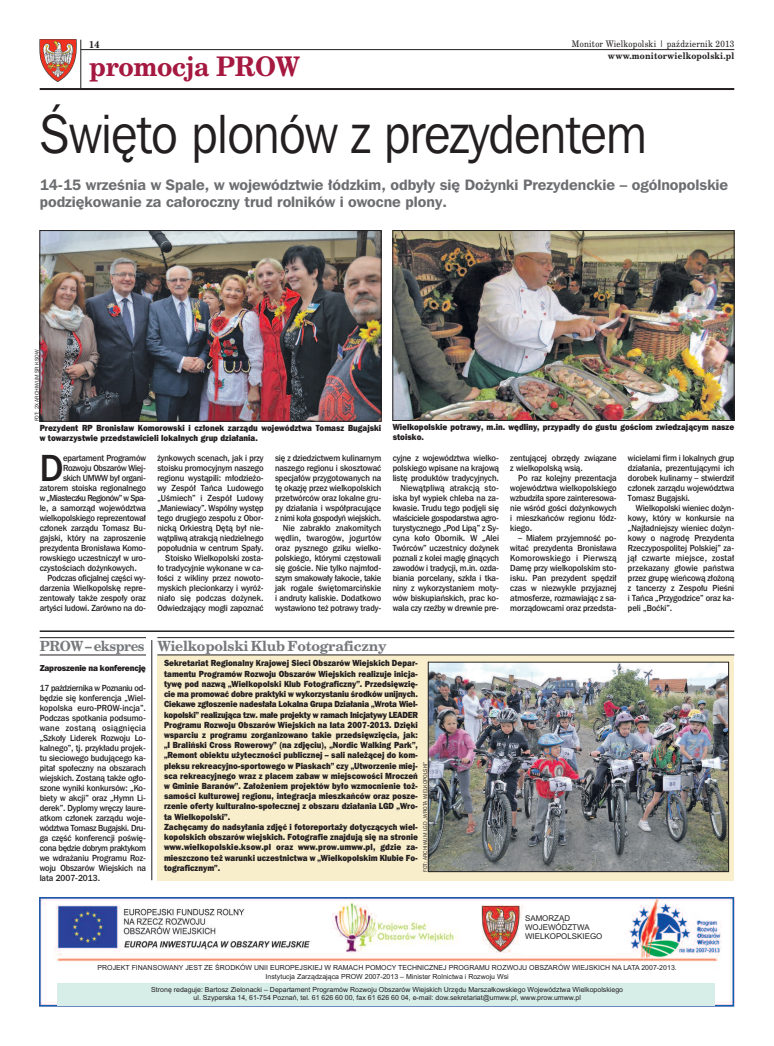
<style>
.page{position:relative;width:774px;height:1046px;background:#fff}
.page>*{position:absolute;margin:0;border:0;box-sizing:border-box;transform-origin:0 0}
.t1{font:55px "Frnk Goth ITC Bk PL";letter-spacing:-.01em;color:#231f20;scale:.9 1}
.t2{font:37.6px "Frnk Goth ITC Md PL";color:#231f20;scale:.93 1}
.t3{font:700 27px "New Brunswick";letter-spacing:-.015em;color:#a5183f;scale:.93 1}
.t4{font:15px/17px "Frnk Goth ITC Dm PL";color:#6c6d70}
.t5{font:700 14px "New Brunswick";letter-spacing:-.015em;color:#76787b}
.t6{font:700 14px "New Brunswick";letter-spacing:-.015em;color:#76787b;scale:.95 1}
.t7{font:700 10px "New Brunswick";color:#231f20;scale:.9 1}
.t8{font:9px "New Brunswick";letter-spacing:.025em;color:#231f20;scale:.9 1}
.t9{font:700 9px "New Brunswick";letter-spacing:.025em;color:#231f20;scale:.9 1}
.t10{font:8.8px/10px "Frnk Goth ITC Md PL";letter-spacing:-.005em;color:#231f20;text-align:justify;scale:.93 1}
.t11{font:8.8px/10.2px "Frnk Goth ITC Hv PL";color:#231f20;scale:.9 1}
.t12{font:8.8px "Frnk Goth ITC Md PL";letter-spacing:-.025em;color:#231f20;scale:.93 1}
.t13{font:8.8px "Frnk Goth ITC Md PL";letter-spacing:-.06em;color:#231f20;scale:.93 1}
.t14{font:8.6px "Frnk Goth ITC Hv PL";letter-spacing:-.025em;color:#231f20;scale:.95 1}
.t15{font:7.9px/9.1px "Arial";color:#231f20}
.t16{font:7px/9.1px "Arial";color:#231f20;text-align:center}
.t17{font:5.5px "Frnk Goth ITC Bk PL";color:#231f20}
</style>
<div class="page">
<hr style="left:40px;top:88px;width:694px;height:2px;background:#231f20">
<hr style="left:81px;top:49px;width:653px;height:1px;background:#231f20">
<img style="left:40px;top:40px;width:37px;height:42px">
<hr style="left:81px;top:40px;width:1px;height:49px;background:#231f20">
<img style="left:40px;top:897px;width:694px;height:109px">
<div style="left:58px;top:983px;width:657px;height:22px;background:#d7ede7"></div>
<div style="left:522px;top:912px;width:95px;height:42px;background:#fff"></div>
<hr style="left:40px;top:637px;width:106px;height:1px;background:#231f20">
<hr style="left:40px;top:655px;width:106px;height:1px;background:#231f20">
<div style="left:157px;top:655px;width:577px;height:226px;background:#f9eecc"></div>
<img style="left:430px;top:664px;width:297px;height:206px">
<div style="left:428px;top:662px;width:301px;height:210px;border:1px solid #231f20"></div>
<hr style="left:157px;top:637px;width:577px;height:1px;background:#231f20">
<hr style="left:157px;top:655px;width:577px;height:1px;background:#231f20">
<hr style="left:152px;top:640px;width:1px;height:240px;background:#231f20">
<hr style="left:40px;top:630px;width:694px;height:2px;background:#231f20">
<img style="left:42px;top:232px;width:337px;height:187px">
<div style="left:40px;top:230px;width:341px;height:191px;border:1px solid #231f20"></div>
<img style="left:395px;top:232px;width:337px;height:187px">
<div style="left:393px;top:230px;width:341px;height:191px;border:1px solid #231f20"></div>
<p class="t7" style="left:89px;top:38px;width:13px">14</p>
<h3 class="t3" style="left:89px;top:50px;width:228px">promocja PROW</h3>
<p class="t8" style="left:572px;top:38px;width:182px">Monitor Wielkopolski | październik 2013</p>
<p class="t9" style="left:608px;top:50px;width:142px">www.monitorwielkopolski.pl</p>
<h1 class="t1" style="left:40px;top:115px;width:676px">Święto plonów z prezydentem</h1>
<h3 class="t4" style="left:40px;top:177px;width:690px">14-15 września w Spale, w województwie łódzkim, odbyły się Dożynki Prezydenckie – ogólnopolskie podziękowanie za całoroczny trud rolników i owocne plony.</h3>
<p class="t17" style="left:35px;top:421px;width:73px;rotate:-90deg">FOT: 2X ARCHIWUM SR KSOW</p>
<p class="t11" style="left:40px;top:424px;width:381px">Prezydent RP Bronisław Komorowski i członek zarządu województwa Tomasz Bugajski w towarzystwie przedstawicieli lokalnych grup działania.</p>
<p class="t11" style="left:393px;top:423px;width:381px">Wielkopolskie potrawy, m.in. wędliny, przypadły do gustu gościom zwiedzającym nasze stoisko.</p>
<h2 class="t2" style="left:40px;top:454px;width:27px">D</h2>
<p class="t10" style="left:63px;top:453px;width:91px">epartament Programów</p>
<p class="t12" style="left:63px;top:464px;width:91px">Rozwoju Obszarów Wiej-</p>
<p class="t12" style="left:63px;top:474px;width:91px">skich UMWW był organi-</p>
<p class="t10" style="left:40px;top:483px;width:116px">zatorem stoiska regionalnego</p>
<p class="t13" style="left:40px;top:494px;width:116px">w „Miasteczku Regionów” w Spa-</p>
<p class="t10" style="left:40px;top:503px;width:116px">le, a samorząd województwa</p>
<p class="t10" style="left:40px;top:513px;width:116px">wielkopolskiego reprezentował</p>
<p class="t10" style="left:40px;top:523px;width:116px">członek zarządu Tomasz Bu-</p>
<p class="t10" style="left:40px;top:533px;width:116px">gajski, który na zaproszenie</p>
<p class="t10" style="left:40px;top:543px;width:116px">prezydenta Bronisława Komo-</p>
<p class="t10" style="left:40px;top:553px;width:116px">rowskiego uczestniczył w uro-</p>
<p class="t10" style="left:40px;top:563px;width:106px">czystościach dożynkowych.</p>
<p class="t12" style="left:48px;top:574px;width:107px">Podczas oficjalnej części wy-</p>
<p class="t10" style="left:40px;top:583px;width:116px">darzenia Wielkopolskę repre-</p>
<p class="t10" style="left:40px;top:593px;width:116px">zentowały także zespoły oraz</p>
<p class="t10" style="left:40px;top:603px;width:116px">artyści ludowi. Zarówno na do-</p>
<p class="t10" style="left:157px;top:453px;width:116px;text-align:right">żynkowych scenach, jak i przy stoisku promocyjnym naszego regionu wystąpili: młodzieżo&shy;wy Zespół Tańca Ludowego „Uśmiech” i Zespół Ludowy „Maniewiacy”. Wspólny występ tego drugiego zespołu z Obor&shy;nicką Orkiestrą Dętą był nie&shy;wątpliwą atrakcją niedzielnego popołudnia w centrum Spały.<br>Stoisko Wielkopolski zosta&shy;ło tradycyjnie wykonane w ca&shy;łości z wikliny przez nowoto&shy;myskich plecionkarzy i wyróż&shy;niało się podczas dożynek.<br>Odwiedzający mogli zapoznać</p>
<p class="t10" style="left:275px;top:453px;width:116px;text-align:right">się z dziedzictwem kulinarnym naszego regionu i skosztować specjałów przygotowanych na tę okazję przez wielkopolskich przetwórców oraz lokalne gru&shy;py działania i współpracujące z nimi koła gospodyń wiejskich.<br>Nie zabrakło znakomitych wędlin, twarogów, jogurtów oraz pysznego gziku wielko&shy;polskiego, którymi częstowali się goście. Nie tylko najmłod&shy;szym smakowały łakocie, takie jak rogale świętomarcińskie i andruty kaliskie. Dodatkowo wystawiono też potrawy trady-</p>
<p class="t10" style="left:393px;top:453px;width:116px;text-align:right">cyjne z województwa wielko&shy;polskiego wpisane na krajową listę produktów tradycyjnych.<br>Niewątpliwą atrakcją sto&shy;iska był wypiek chleba na za&shy;kwasie. Trudu tego podjęli się właściciele gospodarstwa agro&shy;turystycznego „Pod Lipą” z Sy&shy;cyna koło Obornik. W „Alei<br>Twórców” uczestnicy dożynek poznali z kolei magię ginących zawodów i tradycji, m.in. ozda&shy;biania porcelany, szkła i tka&shy;niny z wykorzystaniem moty&shy;wów biskupiańskich, prac ko&shy;wala czy rzeźby w drewnie pre-</p>
<p class="t10" style="left:510px;top:453px;width:116px">zentującej obrzędy związane z wielkopolską wsią.</p>
<p class="t10" style="left:510px;top:473px;width:116px;text-indent:8px">Po raz kolejny prezentacja województwa wielkopolskiego wzbudziła spore zainteresowa&shy;nie wśród gości dożynkowych i mieszkańców regionu łódz&shy;kiego.</p>
<p class="t10" style="left:510px;top:533px;width:116px;text-indent:8px">– Miałem przyjemność po&shy;witać prezydenta Bronisława Komorowskiego i Pierwszą Damę przy wielkopolskim sto&shy;isku. Pan prezydent spędził czas w niezwykle przyjaznej atmosferze, rozmawiając z sa&shy;morządowcami oraz przedsta-</p>
<p class="t10" style="left:628px;top:453px;width:116px">wicielami firm i lokalnych grup działania, prezentującymi ich dorobek kulinarny – stwierdził członek zarządu województwa Tomasz Bugajski.</p>
<p class="t10" style="left:628px;top:503px;width:116px;text-indent:8px">Wielkopolski wieniec dożyn&shy;kowy, który w konkursie na „Najładniejszy wieniec dożyn&shy;kowy o nagrodę Prezydenta Rzeczypospolitej Polskiej” za&shy;jął czwarte miejsce, został przekazany głowie państwa przez grupę wieńcową złożoną z tancerzy z Zespołu Pieśni i Tańca „Przygodzice” oraz ka&shy;peli „Boćki”.</p>
<h3 class="t6" style="left:40px;top:637px;width:112px">PROW – ekspres</h3>
<p class="t14" style="left:40px;top:665px;width:113px">Zaproszenie na konferencję</p>
<p class="t10" style="left:40px;top:683px;width:116px">17 października w Poznaniu od&shy;będzie się konferencja „Wiel&shy;kopolska euro-PROW-incja”.<br>Podczas spotkania podsumo&shy;wane zostaną osiągnięcia „Szkoły Liderek Rozwoju Lo&shy;kalnego”, tj. przykładu projek&shy;tu sieciowego budującego ka&shy;pitał społeczny na obszarach wiejskich. Zostaną także ogło&shy;szone wyniki konkursów: „Ko&shy;biety w akcji” oraz „Hymn Li&shy;derek”. Dyplomy wręczy laure&shy;atkom członek zarządu woje&shy;wództwa Tomasz Bugajski. Dru&shy;ga część konferencji poświę&shy;cona będzie dobrym praktykom we wdrażaniu Programu Roz&shy;woju Obszarów Wiejskich na lata 2007-2013.</p>
<h3 class="t5" style="left:157px;top:637px;width:231px">Wielkopolski Klub Fotograficzny</h3>
<p class="t11" style="left:164px;top:659px;width:284px">Sekretariat Regionalny Krajowej Sieci Obszarów Wiejskich Depar&shy;tamentu Programów Rozwoju Obszarów Wiejskich realizuje inicja&shy;tywę pod nazwą „Wielkopolski Klub Fotograficzny”. Przedsięwzię&shy;cie ma promować dobre praktyki w wykorzystaniu środków unijnych.<br>Ciekawe zgłoszenie nadesłała Lokalna Grupa Działania „Wrota Wiel&shy;kopolski” realizująca tzw. małe projekty w ramach Inicjatywy LEADER Programu Rozwoju Obszarów Wiejskich na lata 2007-2013. Dzięki wsparciu z programu zorganizowano takie przedsięwzięcia, jak: „I Braliński Cross Rowerowy” (na zdjęciu), „Nordic Walking Park”, „Remont obiektu użyteczności publicznej – sali należącej do kom&shy;pleksu rekreacyjno-sportowego w Piaskach” czy „Utworzenie miej&shy;sca rekreacyjnego wraz z placem zabaw w miejscowości Mroczeń w Gminie Baranów”. Założeniem projektów było wzmocnienie toż&shy;samości kulturowej regionu, integracja mieszkańców oraz posze&shy;rzenie oferty kulturalno-społecznej z obszaru działania LGD „Wro&shy;ta Wielkopolski”.<br>Zachęcamy do nadsyłania zdjęć i fotoreportaży dotyczących wiel&shy;kopolskich obszarów wiejskich. Fotografie znajdują się na stronie www.wielkopolskie.ksow.pl oraz www.prow.umww.pl, gdzie za&shy;mieszczono też warunki uczestnictwa w „Wielkopolskim Klubie Fo&shy;tograficznym”.</p>
<p class="t17" style="left:423px;top:872px;width:112px;rotate:-90deg">FOT: ARCHIWUM LGD „WROTA WIELKOPOLSKI”</p>
<p class="t15" style="left:525px;top:914px;width:79px">SAMORZĄD<br>WOJEWÓDZTWA<br>WIELKOPOLSKIEGO</p>
<p class="t16" style="left:98px;top:963px;width:581px">PROJEKT FINANSOWANY JEST ZE ŚRODKÓW UNII EUROPEJSKIEJ W RAMACH POMOCY TECHNICZNEJ PROGRAMU ROZWOJU OBSZARÓW WIEJSKICH NA LATA 2007-2013.<br>Instytucja Zarządzająca PROW 2007-2013 – Minister Rolnictwa i Rozwoju Wsi</p>
<p class="t16" style="left:151px;top:985px;width:473px;line-height:8.4px">Stronę redaguje: Bartosz Zielonacki – Departament Programów Rozwoju Obszarów Wiejskich Urzędu Marszałkowskiego Województwa Wielkopolskiego ul. Szyperska 14, 61-754 Poznań, tel. 61 626 60 00, fax 61 626 60 04, e-mail: dow.sekretariat@umww.pl, www.prow.umww.pl</p>
</div>
